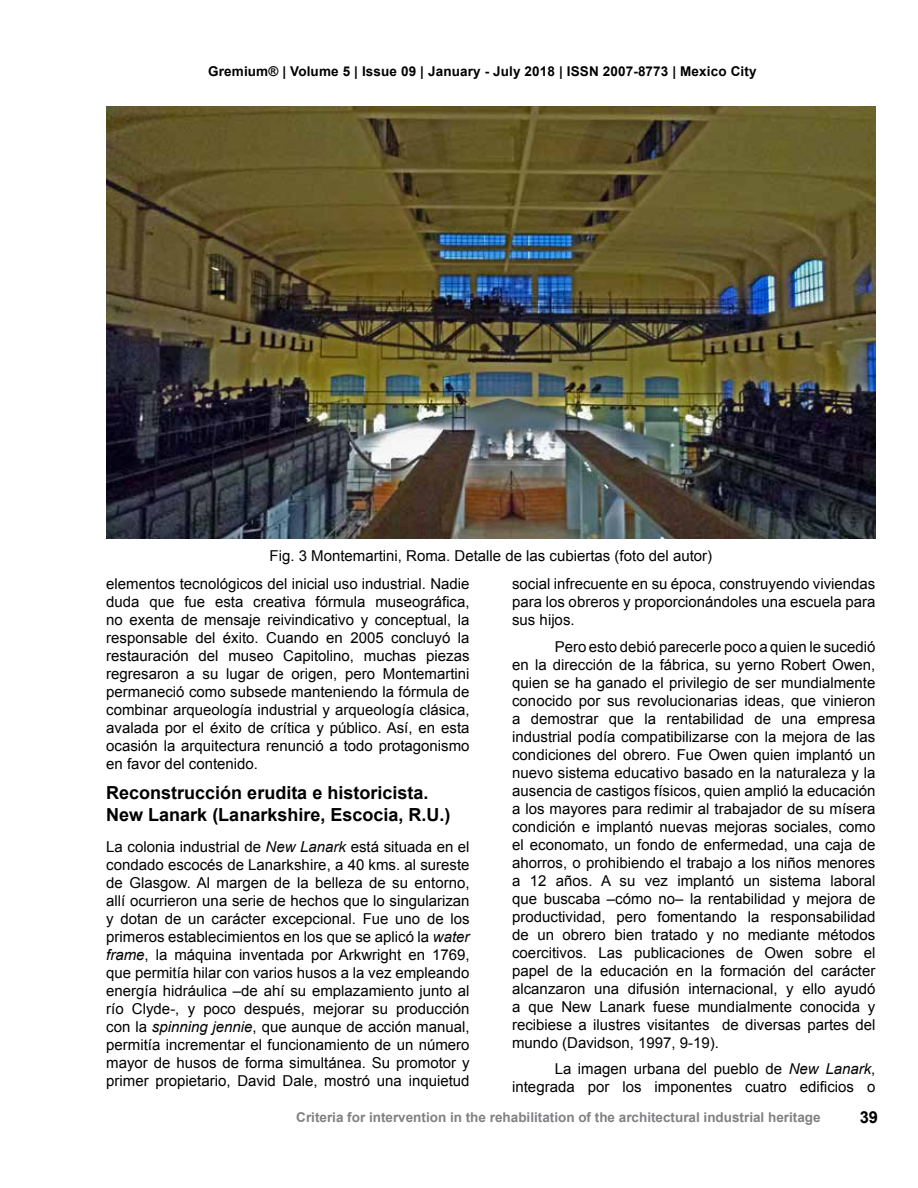
<style>
.page{position:relative;width:918px;height:1188px;background:#fff}
.page>*{position:absolute;margin:0;border:0;box-sizing:border-box;transform-origin:0 0}
.t1{font:700 18px/21.6px "Arial";color:#000}
.t2{font:700 16.5px "Arial";color:#000}
.t3{font:15px/18px "Arial";color:#000;text-align:justify}
.t4{font:700 13.5px "Arial";color:#818083}
.t5{font:700 13.5px "Arial";letter-spacing:.01em;color:#000}
.s1{font-style:italic}
</style>
<div class="page">
<img style="left:106px;top:106px;width:769px;height:433px">
<p class="t5" style="left:208px;top:62px;width:550px">Gremium® | Volume 5 | Issue 09 | January - July 2018 | ISSN 2007-8773 | Mexico City</p>
<p class="t3" style="left:270px;top:547px;width:444px">Fig. 3 Montemartini, Roma. Detalle de las cubiertas (foto del autor)</p>
<p class="t3" style="left:106px;top:575px;width:365px">elementos tecnológicos del inicial uso industrial. Nadie duda que fue esta creativa fórmula museográfica, no exenta de mensaje reivindicativo y conceptual, la responsable del éxito. Cuando en 2005 concluyó la restauración del museo Capitolino, muchas piezas regresaron a su lugar de origen, pero Montemartini permaneció como subsede manteniendo la fórmula de combinar arqueología industrial y arqueología clásica, avalada por el éxito de crítica y público. Así, en esta ocasión la arquitectura renunció a todo protagonismo en favor del contenido.</p>
<p class="t1" style="left:106px;top:783px;width:346px">Reconstrucción erudita e historicista.<br>New Lanark (Lanarkshire, Escocia, R.U.)</p>
<p class="t3" style="left:106px;top:838px;width:365px">La colonia industrial de <span class="s1">New Lanark</span> está situada en el condado escocés de Lanarkshire, a 40 kms. al sureste de Glasgow. Al margen de la belleza de su entorno, allí ocurrieron una serie de hechos que lo singularizan y dotan de un carácter excepcional. Fue uno de los primeros establecimientos en los que se aplicó la <span class="s1">water frame</span>, la máquina inventada por Arkwright en 1769, que permitía hilar con varios husos a la vez empleando energía hidráulica –de ahí su emplazamiento junto al río Clyde-, y poco después, mejorar su producción con la <span class="s1">spinning jennie</span>, que aunque de acción manual, permitía incrementar el funcionamiento de un número mayor de husos de forma simultánea. Su promotor y primer propietario, David Dale, mostró una inquietud</p>
<p class="t3" style="left:512px;top:575px;width:365px">social infrecuente en su época, construyendo viviendas para los obreros y proporcionándoles una escuela para sus hijos.</p>
<p class="t3" style="left:512px;top:638px;width:365px;text-indent:43px">Pero esto debió parecerle poco a quien le sucedió en la dirección de la fábrica, su yerno Robert Owen, quien se ha ganado el privilegio de ser mundialmente conocido por sus revolucionarias ideas, que vinieron a demostrar que la rentabilidad de una empresa industrial podía compatibilizarse con la mejora de las condiciones del obrero. Fue Owen quien implantó un nuevo sistema educativo basado en la naturaleza y la ausencia de castigos físicos, quien amplió la educación a los mayores para redimir al trabajador de su mísera condición e implantó nuevas mejoras sociales, como el economato, un fondo de enfermedad, una caja de ahorros, o prohibiendo el trabajo a los niños menores a 12 años. A su vez implantó un sistema laboral que buscaba –cómo no– la rentabilidad y mejora de productividad, pero fomentando la responsabilidad de un obrero bien tratado y no mediante métodos coercitivos. Las publicaciones de Owen sobre el papel de la educación en la formación del carácter alcanzaron una difusión internacional, y ello ayudó a que New Lanark fuese mundialmente conocida y recibiese a ilustres visitantes de diversas partes del mundo (Davidson, 1997, 9-19).</p>
<p class="t3" style="left:512px;top:1060px;width:365px;text-align:right">La imagen urbana del pueblo de <span class="s1">New Lanark</span>, integrada por los imponentes cuatro edificios o</p>
<p class="t4" style="left:296px;top:1108px;width:526px">Criteria for intervention in the rehabilitation of the architectural industrial heritage</p>
<p class="t2" style="left:860px;top:1106px;width:20px">39</p>
</div>
